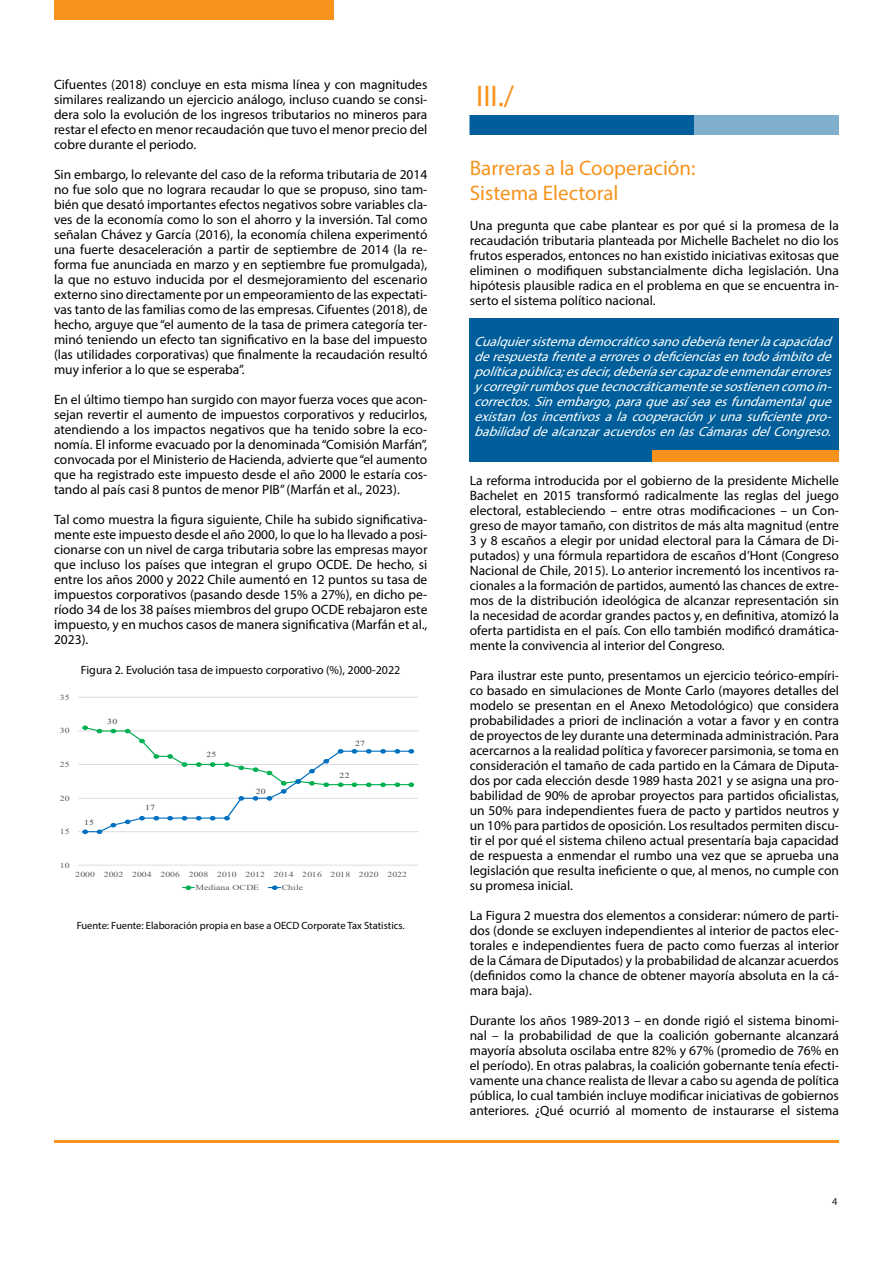
<style>
.page{position:relative;width:893px;height:1263px;background:#fff}
.page>*{position:absolute;margin:0;border:0;box-sizing:border-box;transform-origin:0 0}
.t1{font:30px "Myriad Pro";color:#f7931d}
.t2{font:21px "Myriad Pro";color:#f7931d}
.t3{font:13.5px/15px "Myriad Pro";color:#000;text-align:justify}
.t4{font:italic 13.5px/15px "Myriad Pro";color:#fff;text-align:justify}
.t5{font:12px "Myriad Pro";color:#000}
.t6{font:10.5px "Myriad Pro";color:#000}
.t7{font:10.5px "Myriad Pro";color:#231f20}
.t8{font:7.65px/13px "Times New Roman";letter-spacing:.025em;color:#595959;scale:1.26 1}
.t9{font:7.65px "Times New Roman";letter-spacing:.025em;color:#404040;scale:1.26 1}
</style>
<div class="page">
<hr style="left:54px;top:1140px;width:785px;height:3px;background:#f7931d">
<div style="left:54px;top:0;width:279px;height:20px;background:#f7931d"></div>
<hr style="left:78px;top:865px;width:341px;height:1px;background:#d9d9d9">
<hr style="left:78px;top:831px;width:341px;height:1px;background:#d9d9d9">
<hr style="left:78px;top:798px;width:341px;height:1px;background:#d9d9d9">
<hr style="left:78px;top:764px;width:341px;height:1px;background:#d9d9d9">
<hr style="left:78px;top:731px;width:341px;height:1px;background:#d9d9d9">
<hr style="left:78px;top:697px;width:341px;height:1px;background:#d9d9d9">
<svg style="left:83px;top:726px;width:331px;height:108px"></svg>
<svg style="left:183px;top:886px;width:11px;height:4px"></svg>
<svg style="left:268px;top:886px;width:13px;height:4px"></svg>
<div style="left:470px;top:115px;width:369px;height:20px;background:#80afcd"></div>
<div style="left:470px;top:115px;width:223px;height:20px;background:#005f9b"></div>
<div style="left:470px;top:318px;width:369px;height:143px;background:#005f9b"></div>
<div style="left:652px;top:450px;width:187px;height:11px;background:#f7931d"></div>
<p class="t3" style="left:54px;top:77px;width:375px">Cifuentes (2018) concluye en esta misma línea y con magnitudes similares realizando un ejercicio análogo, incluso cuando se consi&shy;dera solo la evolución de los ingresos tributarios no mineros para restar el efecto en menor recaudación que tuvo el menor precio del cobre durante el periodo.</p>
<p class="t3" style="left:54px;top:167px;width:375px">Sin embargo, lo relevante del caso de la reforma tributaria de 2014 no fue solo que no lograra recaudar lo que se propuso, sino tam&shy;bién que desató importantes efectos negativos sobre variables cla&shy;ves de la economía como lo son el ahorro y la inversión. Tal como señalan Chávez y García (2016), la economía chilena experimentó una fuerte desaceleración a partir de septiembre de 2014 (la re&shy;forma fue anunciada en marzo y en septiembre fue promulgada), la que no estuvo inducida por el desmejoramiento del escenario externo sino directamente por un empeoramiento de las expectati&shy;vas tanto de las familias como de las empresas. Cifuentes (2018), de hecho, arguye que “el aumento de la tasa de primera categoría ter&shy;minó teniendo un efecto tan significativo en la base del impuesto (las utilidades corporativas) que finalmente la recaudación resultó muy inferior a lo que se esperaba”.</p>
<p class="t3" style="left:54px;top:392px;width:375px">En el último tiempo han surgido con mayor fuerza voces que acon&shy;sejan revertir el aumento de impuestos corporativos y reducirlos, atendiendo a los impactos negativos que ha tenido sobre la eco&shy;nomía. El informe evacuado por la denominada “Comisión Marfán”, convocada por el Ministerio de Hacienda, advierte que “el aumento que ha registrado este impuesto desde el año 2000 le estaría cos&shy;tando al país casi 8 puntos de menor PIB” (Marfán et al., 2023).</p>
<p class="t3" style="left:54px;top:512px;width:375px">Tal como muestra la figura siguiente, Chile ha subido significativa&shy;mente este impuesto desde el año 2000, lo que lo ha llevado a posi&shy;cionarse con un nivel de carga tributaria sobre las empresas mayor que incluso los países que integran el grupo OCDE. De hecho, si entre los años 2000 y 2022 Chile aumentó en 12 puntos su tasa de impuestos corporativos (pasando desde 15% a 27%), en dicho pe&shy;ríodo 34 de los 38 países miembros del grupo OCDE rebajaron este impuesto, y en muchos casos de manera significativa (Marfán et al., 2023).</p>
<p class="t5" style="left:81px;top:662px;width:321px">Figura 2. Evolución tasa de impuesto corporativo (%), 2000-2022</p>
<p class="t8" style="left:60px;top:690px;width:9px">35</p>
<p class="t8" style="left:60px;top:724px;width:9px">30</p>
<p class="t8" style="left:60px;top:757px;width:9px">25</p>
<p class="t8" style="left:60px;top:791px;width:9px">20</p>
<p class="t8" style="left:60px;top:825px;width:9px">15</p>
<p class="t8" style="left:60px;top:858px;width:9px">10</p>
<p class="t9" style="left:107px;top:715px;width:9px">30</p>
<p class="t9" style="left:84px;top:817px;width:9px">15</p>
<p class="t9" style="left:145px;top:802px;width:9px">17</p>
<p class="t9" style="left:207px;top:749px;width:9px">25</p>
<p class="t9" style="left:256px;top:786px;width:9px">20</p>
<p class="t9" style="left:355px;top:738px;width:9px">27</p>
<p class="t9" style="left:340px;top:770px;width:9px">22</p>
<p class="t8" style="left:196px;top:868px;width:169px;text-indent:-120px">2000 2002 2004 2006 2008 2010 2012 2014 2016 2018 2020 2022<br>Mediana OCDE</p>
<p class="t8" style="left:282px;top:881px;width:18px">Chile</p>
<p class="t6" style="left:77px;top:919px;width:330px">Fuente: Fuente: Elaboración propia en base a OECD Corporate Tax Statistics.</p>
<p class="t1" style="left:476px;top:77px;width:40px">III./</p>
<p class="t2" style="left:470px;top:155px;width:227px">Barreras a la Cooperación:</p>
<p class="t2" style="left:470px;top:180px;width:150px">Sistema Electoral</p>
<p class="t3" style="left:470px;top:218px;width:371px">Una pregunta que cabe plantear es por qué si la promesa de la recaudación tributaria planteada por Michelle Bachelet no dio los frutos esperados, entonces no han existido iniciativas exitosas que eliminen o modifiquen substancialmente dicha legislación. Una hipótesis plausible radica en el problema en que se encuentra in&shy;serto el sistema político nacional.</p>
<p class="t4" style="left:474px;top:333px;width:364px">Cualquiersistemademocráticosanodeberíatenerlacapacidad derespuestafrenteaerroresodeficienciasentodoámbitode políticapública;esdecir,deberíasercapazdeenmendarerrores ycorregirrumbosquetecnocráticamentesesostienencomoin&shy;correctos.Sinembargo,paraqueasíseaesfundamentalque existanlosincentivosalacooperaciónyunasuficientepro&shy;babilidaddealcanzaracuerdosenlasCámarasdelCongreso.</p>
<p class="t3" style="left:470px;top:473px;width:371px">La reforma introducida por el gobierno de la presidente Michelle Bachelet en 2015 transformó radicalmente las reglas del juego electoral, estableciendo – entre otras modificaciones – un Con&shy;greso de mayor tamaño, con distritos de más alta magnitud (entre 3 y 8 escaños a elegir por unidad electoral para la Cámara de Di&shy;putados) y una fórmula repartidora de escaños d’Hont (Congreso Nacional de Chile, 2015). Lo anterior incrementó los incentivos ra&shy;cionales a la formación de partidos, aumentó las chances de extre&shy;mos de la distribución ideológica de alcanzar representación sin la necesidad de acordar grandes pactos y, en definitiva, atomizó la oferta partidista en el país. Con ello también modificó dramática&shy;mente la convivencia al interior del Congreso.</p>
<p class="t3" style="left:470px;top:668px;width:371px">Para ilustrar este punto, presentamos un ejercicio teórico-empíri&shy;co basado en simulaciones de Monte Carlo (mayores detalles del modelo se presentan en el Anexo Metodológico) que considera probabilidades a priori de inclinación a votar a favor y en contra de proyectos de ley durante una determinada administración. Para acercarnos a la realidad política y favorecer parsimonia, se toma en consideración el tamaño de cada partido en la Cámara de Diputa&shy;dos por cada elección desde 1989 hasta 2021 y se asigna una pro&shy;babilidad de 90% de aprobar proyectos para partidos oficialistas, un 50% para independientes fuera de pacto y partidos neutros y un 10% para partidos de oposición. Los resultados permiten discu&shy;tir el por qué el sistema chileno actual presentaría baja capacidad de respuesta a enmendar el rumbo una vez que se aprueba una legislación que resulta ineficiente o que, al menos, no cumple con su promesa inicial.</p>
<p class="t3" style="left:470px;top:908px;width:371px">La Figura 2 muestra dos elementos a considerar: número de parti&shy;dos (donde se excluyen independientes al interior de pactos elec&shy;torales e independientes fuera de pacto como fuerzas al interior de la Cámara de Diputados) y la probabilidad de alcanzar acuerdos (definidos como la chance de obtener mayoría absoluta en la cá&shy;mara baja).</p>
<p class="t3" style="left:470px;top:1013px;width:371px">Durante los años 1989-2013 – en donde rigió el sistema binomi&shy;nal – la probabilidad de que la coalición gobernante alcanzará mayoría absoluta oscilaba entre 82% y 67% (promedio de 76% en el período). En otras palabras, la coalición gobernante tenía efecti&shy;vamente una chance realista de llevar a cabo su agenda de política pública, lo cual también incluye modificar iniciativas de gobiernos anteriores. ¿Qué ocurrió al momento de instaurarse el sistema</p>
<p class="t7" style="left:832px;top:1195px;width:7px">4</p>
</div>
